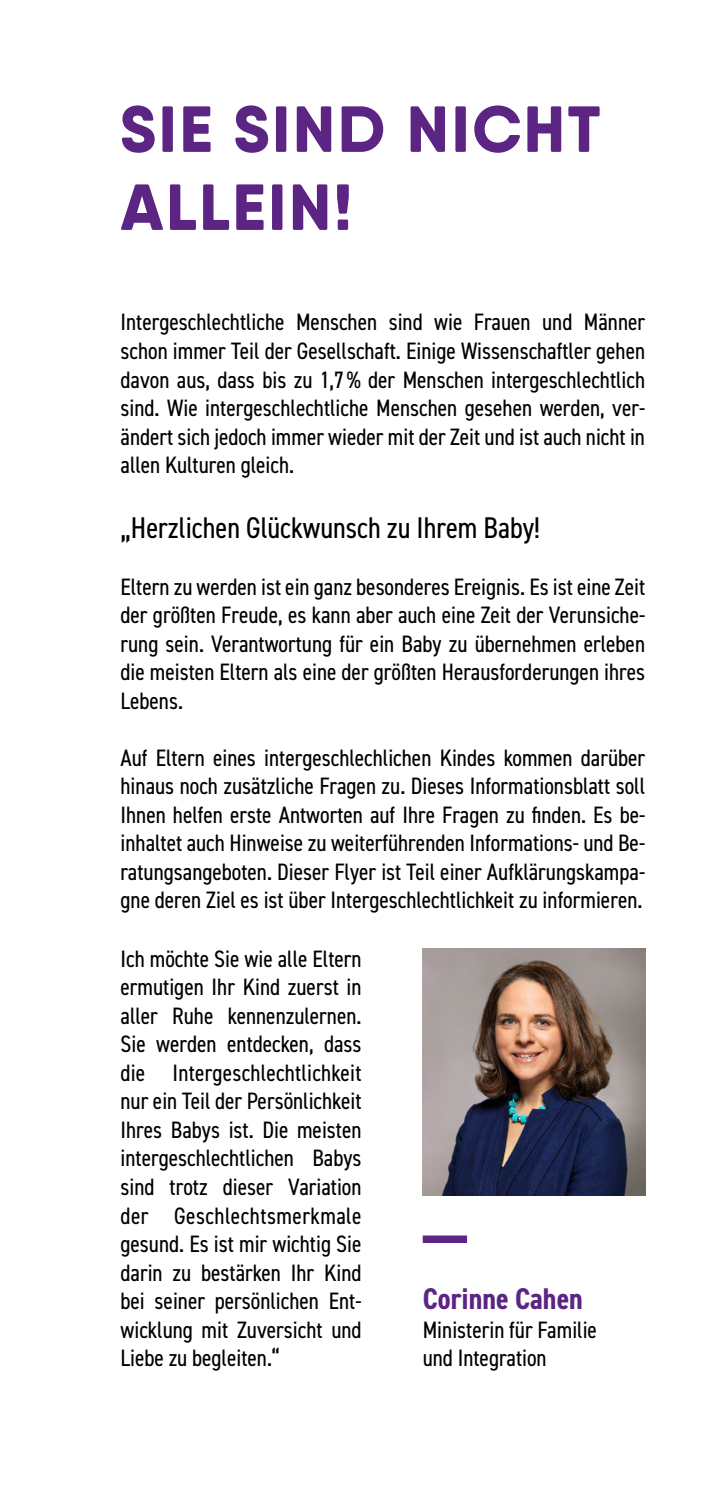
<style>
.page{position:relative;width:709px;height:1489px;background:#fff}
.page>*{position:absolute;margin:0;border:0;box-sizing:border-box;transform-origin:0 0}
.t1{font:800 65px/78px "Qanelas Soft";letter-spacing:.04em;color:#5c2483}
.t2{font:condensed 30px "DIN2014";color:#000}
.t3{font:700 condensed 30px "DIN2014";color:#5c2483}
.t4{font:condensed 23.75px/28.5px "DIN2014";color:#000;text-align:justify}
</style>
<div class="page">
<img style="left:423px;top:948px;width:222px;height:247px">
<div style="left:423px;top:1235px;width:44px;height:7px;background:#5c2483"></div>
<h2 class="t1" style="left:120px;top:90px;width:481px">SIE SIND NICHT<br>ALLEIN!</h2>
<p class="t4" style="left:120px;top:307px;width:526px">Intergeschlechtliche Menschen sind wie Frauen und Männer schon immer Teil der Gesellschaft. Einige Wissenschaftler gehen davon aus, dass bis zu 1,7% der Menschen intergeschlechtlich sind. Wie intergeschlechtliche Menschen gesehen werden, ver&shy;ändert sich jedoch immer wieder mit der Zeit und ist auch nicht in allen Kulturen gleich.</p>
<p class="t2" style="left:120px;top:507px;width:421px">„Herzlichen Glückwunsch zu Ihrem Baby!</p>
<p class="t4" style="left:120px;top:571px;width:526px">Eltern zu werden ist ein ganz besonderes Ereignis. Es ist eine Zeit der größten Freude, es kann aber auch eine Zeit der Verunsiche&shy;rung sein. Verantwortung für ein Baby zu übernehmen erleben die meisten Eltern als eine der größten Herausforderungen ihres Lebens.</p>
<p class="t4" style="left:120px;top:742px;width:526px">Auf Eltern eines intergeschlechlichen Kindes kommen darüber hinaus noch zusätzliche Fragen zu. Dieses Informationsblatt soll Ihnen helfen erste Antworten auf Ihre Fragen zu finden. Es be&shy;inhaltet auch Hinweise zu weiterführenden Informations- und Be&shy;ratungsangeboten. Dieser Flyer ist Teil einer Aufklärungskampa&shy;gne deren Ziel es ist über Intergeschlechtlichkeit zu informieren.</p>
<p class="t4" style="left:120px;top:943px;width:242px">Ich möchte Sie wie alle Eltern ermutigen Ihr Kind zuerst in aller Ruhe kennenzulernen.<br>Sie werden entdecken, dass die Intergeschlechtlichkeit nur ein Teil der Persönlichkeit Ihres Babys ist. Die meisten intergeschlechtlichen Babys sind trotz dieser Variation der Geschlechtsmerkmale gesund. Es ist mir wichtig Sie darin zu bestärken Ihr Kind bei seiner persönlichen Ent&shy;wicklung mit Zuversicht und Liebe zu begleiten.“</p>
<p class="t3" style="left:423px;top:1278px;width:162px">Corinne Cahen</p>
<p class="t4" style="left:423px;top:1313px;width:176px">Ministerin für Familie und Integration</p>
</div>
